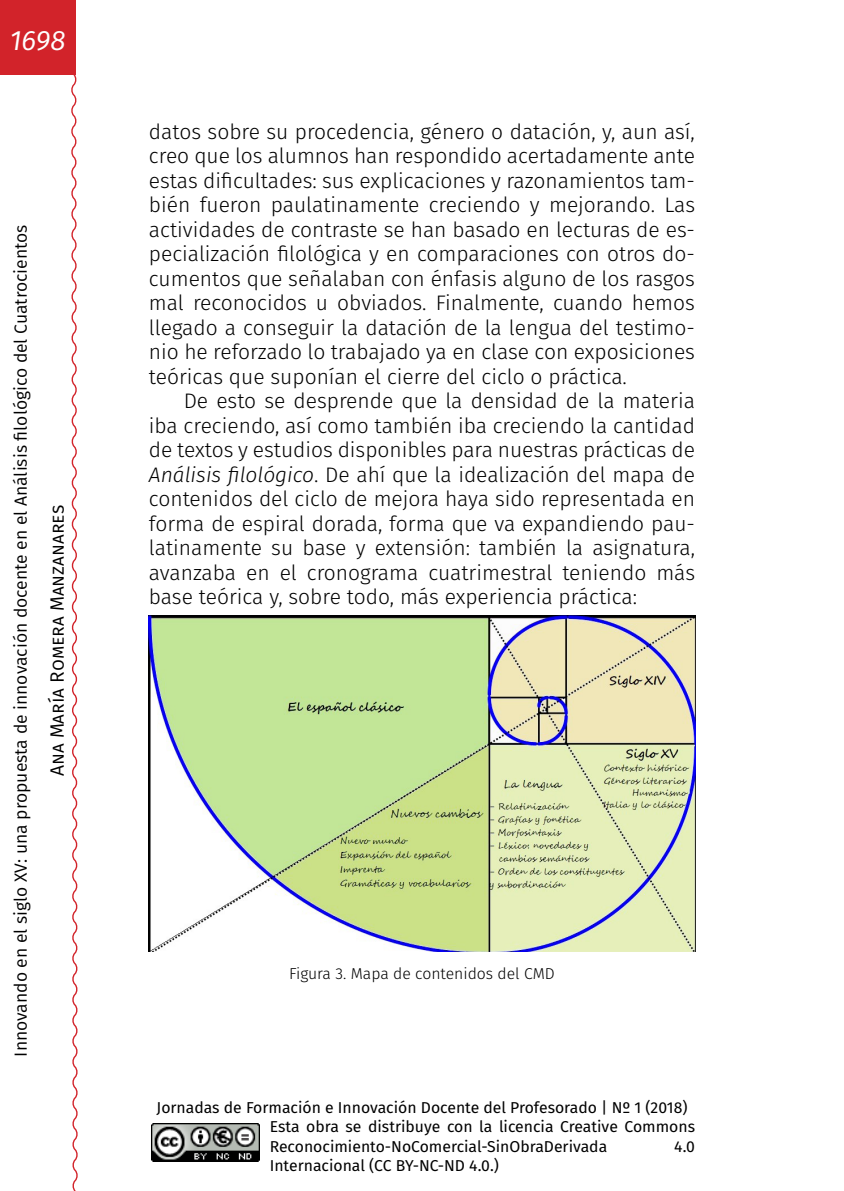
<style>
.page{position:relative;width:844px;height:1191px;background:#fff}
.page>*{position:absolute;margin:0;border:0;box-sizing:border-box;transform-origin:0 0}
.t1{font:italic 28px "Fira Sans";color:#fff}
._00_texto_normal{font:300 21px/24.5px "Fira Sans";color:#000;text-align:justify}
.t2{font:19.25px "Fira Sans";color:#000}
.t3{font:17.5px "Fira Sans";color:#000}
.t4{font:15.75px/19.2px "Fira Sans";color:#000}
._95_Pies_de_fotos_ce{font:300 15.75px "Fira Sans";color:#000}
.s1{font-style:italic}
</style>
<div class="page">
<div style="left:0;top:0;width:75px;height:74px;background:#d2232a"></div>
<svg style="left:69px;top:72px;width:9px;height:1119px"></svg>
<img style="left:151px;top:1123px;width:109px;height:38px">
<img style="left:149px;top:616px;width:545px;height:335px">
<h1 class="t1" style="left:10px;top:20px;width:57px">1698</h1>
<p class="t3" style="left:8px;top:1056px;width:833px;rotate:-90deg">Innovando en el siglo XV: una propuesta de innovación docente en el Análisis filológico del Cuatrocientos</p>
<p class="t2" style="left:43px;top:776px;width:273px;rotate:-90deg">Ana María Romera Manzanares</p>
<p class="_00_texto_normal" style="left:149px;top:119px;width:547px">datos sobre su procedencia, género o datación, y, aun así, creo que los alumnos han respondido acertadamente ante estas dificultades: sus explicaciones y razonamientos tam&shy;bién fueron paulatinamente creciendo y mejorando. Las actividades de contraste se han basado en lecturas de es&shy;pecialización filológica y en comparaciones con otros do&shy;cumentos que señalaban con énfasis alguno de los rasgos mal reconocidos u obviados. Finalmente, cuando hemos llegado a conseguir la datación de la lengua del testimo&shy;nio he reforzado lo trabajado ya en clase con exposiciones teóricas que suponían el cierre del ciclo o práctica.</p>
<p class="_00_texto_normal" style="left:149px;top:389px;width:547px;text-indent:35px">De esto se desprende que la densidad de la materia iba creciendo, así como también iba creciendo la cantidad de textos y estudios disponibles para nuestras prácticas de <span class="s1">Análisis filológico</span>. De ahí que la idealización del mapa de contenidos del ciclo de mejora haya sido representada en forma de espiral dorada, forma que va expandiendo pau&shy;latinamente su base y extensión: también la asignatura, avanzaba en el cronograma cuatrimestral teniendo más base teórica y, sobre todo, más experiencia práctica:</p>
<p class="_95_Pies_de_fotos_ce" style="left:289px;top:962px;width:267px">Figura 3. Mapa de contenidos del CMD</p>
<p class="t4" style="left:270px;top:1097px;width:426px;text-indent:-113px">Jornadas de Formación e Innovación Docente del Profesorado | Nº 1 (2018)<br>Esta obra se distribuye con la licencia Creative Commons<br>Reconocimiento-NoComercial-SinObraDerivada</p>
<p class="t4" style="left:674px;top:1136px;width:22px">4.0</p>
<p class="t4" style="left:270px;top:1155px;width:231px">Internacional (CC BY-NC-ND 4.0.)</p>
</div>
